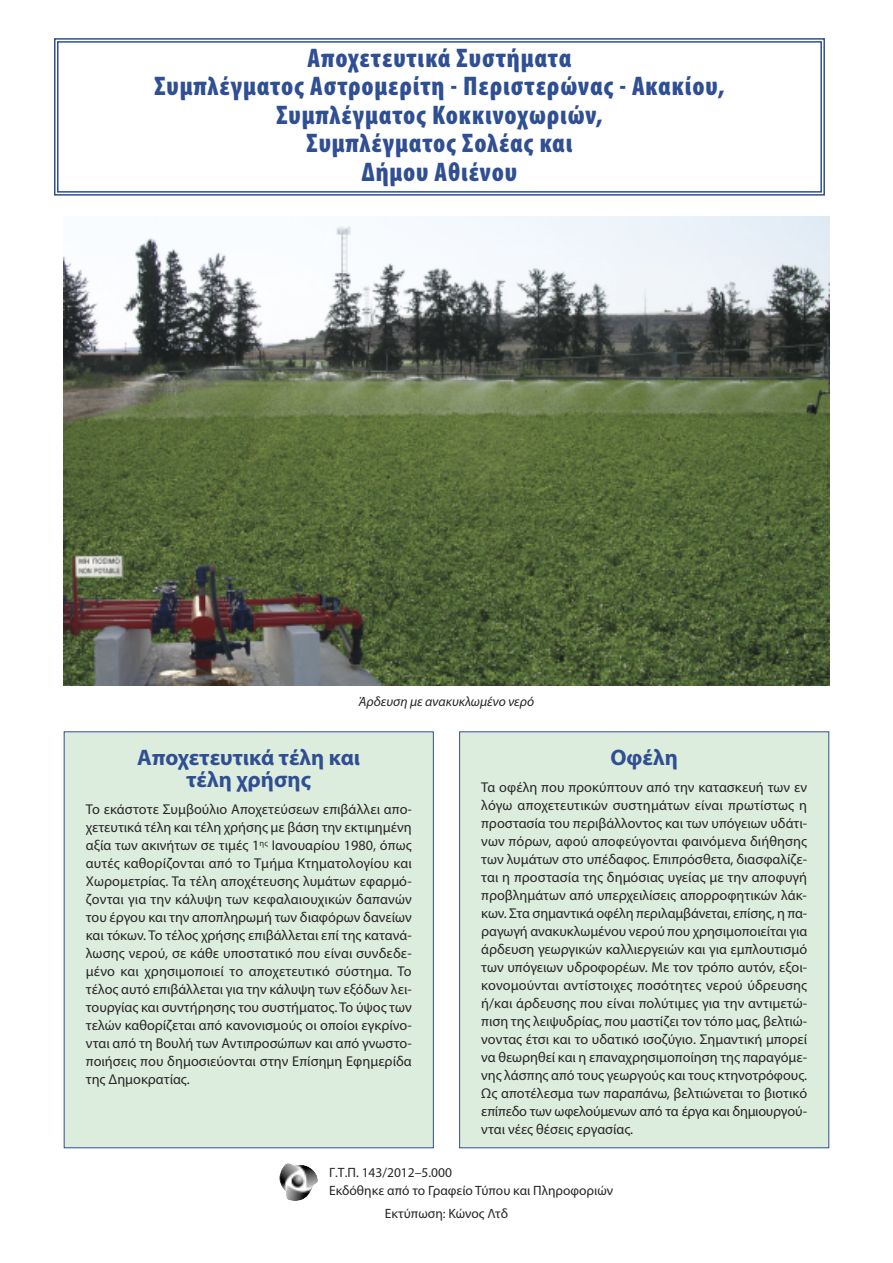
<style>
.page{position:relative;width:893px;height:1263px;background:#fff}
.page>*{position:absolute;margin:0;border:0;box-sizing:border-box;transform-origin:0 0}
.t1{font:900 condensed 27px/28.5px "Myriad Pro";letter-spacing:.03em;color:#304f93;text-align:center}
.t2{font:700 22.5px/22.2px "Myriad Pro";color:#304f93;text-align:center}
.t3{font:14.25px/18px "Myriad Pro";color:#272627;text-align:justify}
.t4{font:13.5px/18px "Myriad Pro";color:#272627}
.t5{font:italic 13.5px "Myriad Pro";color:#272627}
</style>
<div class="page">
<div style="left:65px;top:732px;width:368px;height:415px;background:#ddeddd"></div>
<div style="left:64px;top:731px;width:370px;height:417px;border:1px solid #304f93"></div>
<div style="left:460px;top:732px;width:368px;height:415px;background:#ddeddd"></div>
<div style="left:459px;top:731px;width:370px;height:417px;border:1px solid #304f93"></div>
<div style="left:54px;top:38px;width:771px;height:158px;border:2px solid #304f93"></div>
<div style="left:57px;top:41px;width:765px;height:152px;border:2px solid #304f93"></div>
<img style="left:279px;top:1163px;width:39px;height:38px">
<img style="left:64px;top:217px;width:765px;height:469px">
<h1 class="t1" style="left:154px;top:46px;width:572px">Αποχετευτικά Συστήματα<br>Συμπλέγματος Αστρομερίτη - Περιστερώνας - Ακακίου,<br>Συμπλέγματος Κοκκινοχωριών,<br>Συμπλέγματος Σολέας και<br>Δήμου Αθιένου</h1>
<p class="t5" style="left:359px;top:696px;width:177px">Άρδευση με ανακυκλωμένο νερό</p>
<h2 class="t2" style="left:137px;top:748px;width:224px">Αποχετευτικά τέλη και τέλη χρήσης</h2>
<p class="t3" style="left:86px;top:801px;width:328px">Το εκάστοτε Συμβούλιο Αποχετεύσεων επιβάλλει απο&shy;χετευτικά τέλη και τέλη χρήσης με βάση την εκτιμημένη αξία των ακινήτων σε τιμές 1<sup>ης</sup> Ιανουαρίου 1980, όπως αυτές καθορίζονται από το Τμήμα Κτηματολογίου και Χωρομετρίας. Τα τέλη αποχέτευσης λυμάτων εφαρμό&shy;ζονται για την κάλυψη των κεφαλαιουχικών δαπανών του έργου και την αποπληρωμή των διαφόρων δανείων και τόκων. Το τέλος χρήσης επιβάλλεται επί της κατανά&shy;λωσης νερού, σε κάθε υποστατικό που είναι συνδεδε&shy;μένο και χρησιμοποιεί το αποχετευτικό σύστημα. Το τέλος αυτό επιβάλλεται για την κάλυψη των εξόδων λει&shy;τουργίας και συντήρησης του συστήματος. Το ύψος των τελών καθορίζεται από κανονισμούς οι οποίοι εγκρίνο&shy;νται από τη Βουλή των Αντιπροσώπων και από γνωστο&shy;ποιήσεις που δημοσιεύονται στην Επίσημη Εφημερίδα της Δημοκρατίας.</p>
<h2 class="t2" style="left:610px;top:748px;width:69px">Oφέλη</h2>
<p class="t3" style="left:481px;top:779px;width:328px">Τα οφέλη που προκύπτουν από την κατασκευή των εν λόγω αποχετευτικών συστημάτων είναι πρωτίστως η προστασία του περιβάλλοντος και των υπόγειων υδάτι&shy;νων πόρων, αφού αποφεύγονται φαινόμενα διήθησης των λυμάτων στο υπέδαφος. Επιπρόσθετα, διασφαλίζε&shy;ται η προστασία της δημόσιας υγείας με την αποφυγή προβλημάτων από υπερχειλίσεις απορροφητικών λάκ&shy;κων. Στα σημαντικά οφέλη περιλαμβάνεται, επίσης, η πα&shy;ραγωγή ανακυκλωμένου νερού που χρησιμοποιείται για άρδευση γεωργικών καλλιεργειών και για εμπλουτισμό των υπόγειων υδροφορέων. Με τον τρόπο αυτόν, εξοι&shy;κονομούνται αντίστοιχες ποσότητες νερού ύδρευσης ή/και άρδευσης που είναι πολύτιμες για την αντιμετώ&shy;πιση της λειψυδρίας, που μαστίζει τον τόπο μας, βελτιώ&shy;νοντας έτσι και το υδατικό ισοζύγιο. Σημαντική μπορεί να θεωρηθεί και η επαναχρησιμοποίηση της παραγόμε&shy;νης λάσπης από τους γεωργούς και τους κτηνοτρόφους.<br>Ως αποτέλεσμα των παραπάνω, βελτιώνεται το βιοτικό επίπεδο των ωφελούμενων από τα έργα και δημιουργού&shy;νται νέες θέσεις εργασίας.</p>
<p class="t4" style="left:329px;top:1164px;width:285px">Γ.Τ.Π. 143/2012–5.000<br>Εκδόθηκε από το Γραφείο Τύπου και Πληροφοριών</p>
<p class="t4" style="left:385px;top:1205px;width:125px">Εκτύπωση: Κώνος Λτδ</p>
</div>
